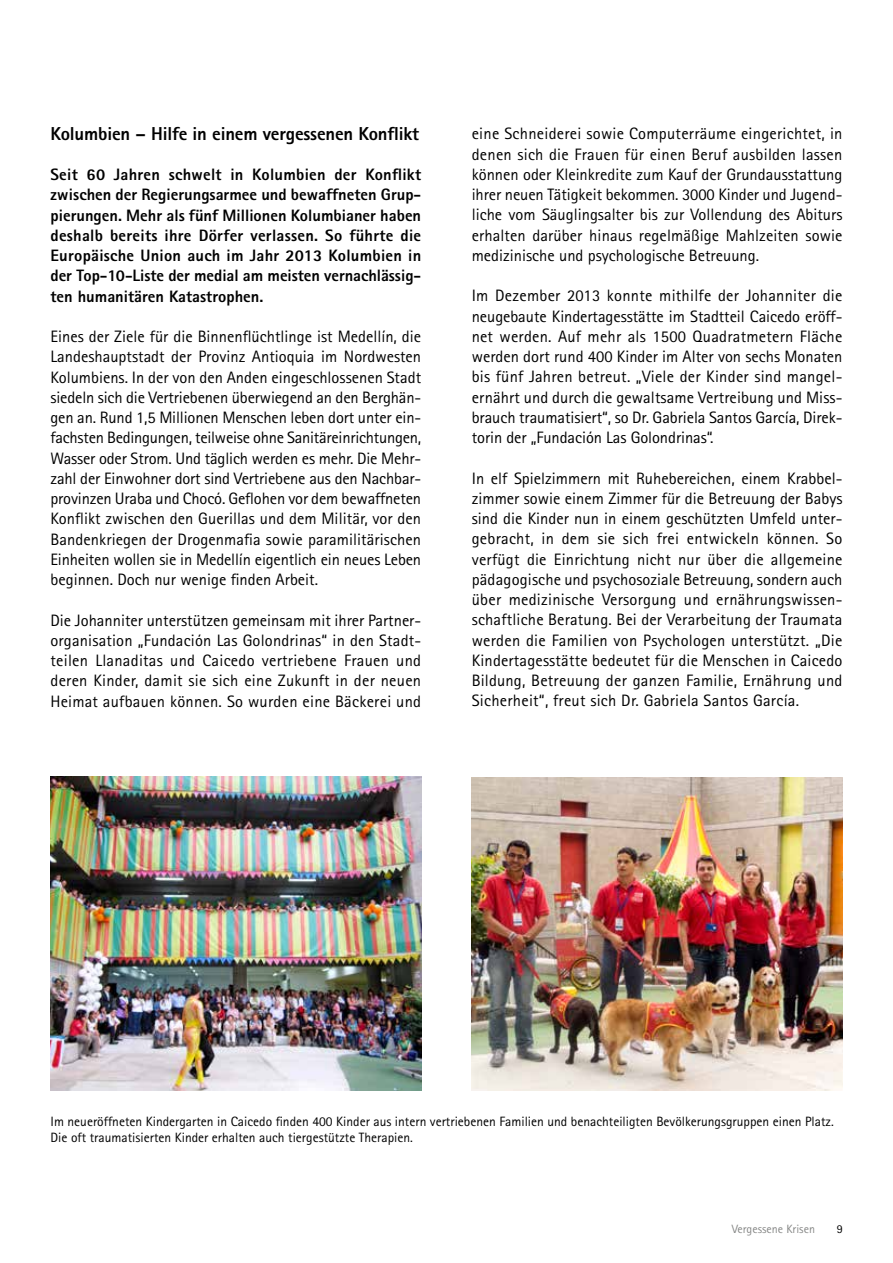
<style>
.page{position:relative;width:893px;height:1263px;background:#fff}
.page>*{position:absolute;margin:0;border:0;box-sizing:border-box;transform-origin:0 0}
.t1{font:800 18.75px "Rotis Sans Serif Std";letter-spacing:-.01em;color:#000}
.t2{font:16.5px/20.2px "Rotis Sans Serif Std";color:#000;text-align:justify}
.t3{font:800 16.5px/20.2px "Rotis Sans Serif Std";letter-spacing:-.005em;color:#000;text-align:justify}
.t4{font:13.5px/16.2px "Rotis Sans Serif Std";color:#000}
.t5{font:12px "Rotis Sans Serif Std";color:#868786}
.t6{font:12px "Rotis Sans Serif Std";color:#000}
</style>
<div class="page">
<img style="left:51px;top:777px;width:370px;height:313px">
<img style="left:472px;top:778px;width:371px;height:312px">
<p class="t1" style="left:51px;top:121px;width:370px">Kolumbien – Hilfe in einem vergessenen Konflikt</p>
<p class="t3" style="left:51px;top:164px;width:372px">Seit 60 Jahren schwelt in Kolumbien der Konflikt zwischen der Regierungsarmee und bewaffneten Grup&shy;pierungen. Mehr als fünf Millionen Kolumbianer haben deshalb bereits ihre Dörfer verlassen. So führte die Europäische Union auch im Jahr 2013 Kolumbien in der Top-10-Liste der medial am meisten vernachlässig&shy;ten humanitären Katastrophen.</p>
<p class="t2" style="left:51px;top:326px;width:372px">Eines der Ziele für die Binnenflüchtlinge ist Medellín, die Landeshauptstadt der Provinz Antioquia im Nordwesten Kolumbiens. In der von den Anden eingeschlossenen Stadt siedeln sich die Vertriebenen überwiegend an den Berghän&shy;gen an. Rund 1,5 M illionen Menschen leben dort unter ein&shy;fachsten Bedingungen, teilweise ohne Sanitäreinrichtungen, Wasser oder Strom. Und täglich werden es mehr. Die Mehr&shy;zahl der Einwohner dort sind Vertriebene aus den Nachbar&shy;provinzen Uraba und Chocó. Geflohen vor dem bewaffneten Konflikt zwischen den Guerillas und dem M ilitär, vor den Bandenkriegen der Drogenmafia sowie paramilitärischen Einheiten wollen sie in Medellín eigentlich ein neues Leben beginnen. Doch nur wenige finden Arbeit.</p>
<p class="t2" style="left:51px;top:610px;width:372px">Die Johanniter unterstützen gemeinsam mit ihrer Partner&shy;organisation „Fundación Las Golondrinas“ in den Stadt&shy;teilen Llanaditas und Caicedo vertriebene Frauen und deren Kinder, damit sie sich eine Zukunft in der neuen Heimat aufbauen können. So wurden eine Bäckerei und</p>
<p class="t2" style="left:472px;top:124px;width:372px">eine Schneiderei sowie Computerräume eingerichtet, in denen sich die Frauen für einen Beruf ausbilden lassen können oder Kleinkredite zum Kauf der Grundausstattung ihrer neuen Tätigkeit bekommen. 3000 Kinder und Jugend&shy;liche vom Säuglingsalter bis zur Vollendung des Abiturs erhalten darüber hinaus regelmäßige Mahlzeiten sowie medizinische und psychologische Betreuung.</p>
<p class="t2" style="left:472px;top:286px;width:372px">Im Dezember 2013 konnte mithilfe der Johanniter die neugebaute Kindertagesstätte im Stadtteil Caicedo eröff&shy;net werden. Auf mehr als 1500 Quadratmetern Fläche werden dort rund 400 Kinder im Alter von sechs Monaten bis fünf Jahren betreut. „Viele der Kinder sind mangel&shy;ernährt und durch die gewaltsame Vertreibung und M iss&shy;brauch traumatisiert“, so Dr. Gabriela Santos García, Direk&shy;torin der „Fundación Las Golondrinas“.</p>
<p class="t2" style="left:472px;top:468px;width:372px">In elf Spielzimmern mit Ruhebereichen, einem Krabbel&shy;zimmer sowie einem Zimmer für die Betreuung der Babys sind die Kinder nun in einem geschützten Umfeld unter&shy;gebracht, in dem sie sich frei entwickeln können. So verfügt die Einrichtung nicht nur über die allgemeine pädagogische und psychosoziale Betreuung, sondern auch über medizinische Versorgung und ernährungswissen&shy;schaftliche Beratung. Bei der Verarbeitung der Traumata werden die Familien von Psychologen unterstützt. „Die Kindertagesstätte bedeutet für die Menschen in Caicedo Bildung, Betreuung der ganzen Familie, Ernährung und Sicherheit“, freut sich Dr. Gabriela Santos García.</p>
<p class="t4" style="left:51px;top:1113px;width:785px">Im neueröffneten Kindergarten in Caicedo finden 400 Kinder aus intern vertriebenen Familien und benachteiligten Bevölkerungsgruppen einen Platz.<br>Die oft traumatisierten Kinder erhalten auch tiergestützte Therapien.</p>
<p class="t5" style="left:732px;top:1222px;width:85px">Vergessene Krisen</p>
<p class="t6" style="left:837px;top:1222px;width:7px">9</p>
</div>
